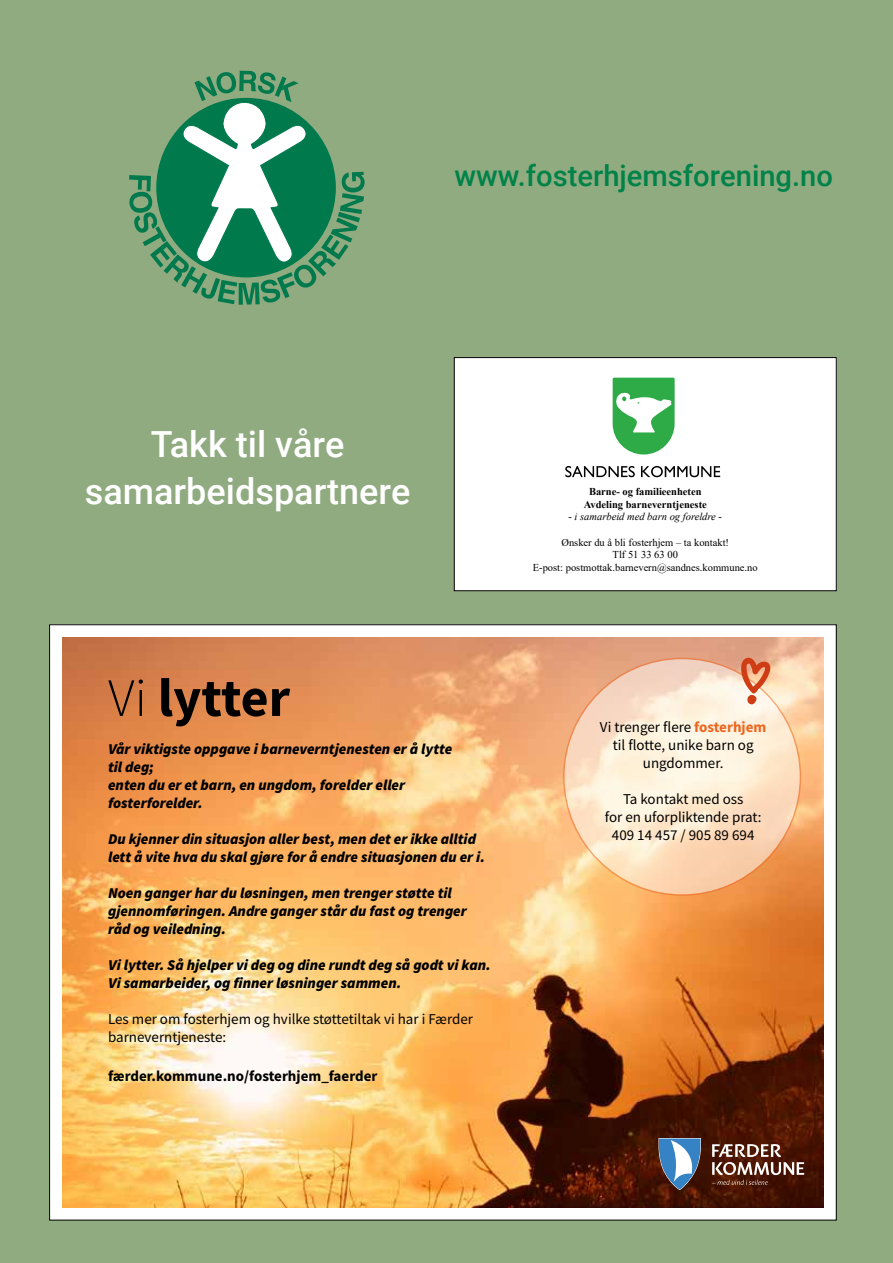
<style>
.page{position:relative;width:893px;height:1263px;background:#90ab80}
.page>*{position:absolute;margin:0;border:0;box-sizing:border-box;transform-origin:0 0}
.t1{font:700 54px "Source Sans Pro";color:#000}
.t2{font:500 36px/46.5px "Roboto";color:#fff;text-align:center}
.t3{font:500 29.1px "Roboto";color:#008249}
.t4{font:italic 900 15px/18px "Source Sans Pro";color:#000}
.t5{font:15px/18px "Source Sans Pro";color:#000;text-align:center}
.t6{font:700 15px "Source Sans Pro";color:#000}
.t7{font:10.5px/12.6px "Times New Roman";color:#000;text-align:center}
.t8{font:700 10.5px/12.6px "Times New Roman";color:#000;text-align:center}
.t9{font:italic 10.5px "Times New Roman";color:#000}
.s1{font-weight:300}
.s2{font-weight:700;color:#ec661f}
</style>
<div class="page">
<div style="left:50px;top:625px;width:786px;height:595px;background:#fff"></div>
<img style="left:62px;top:637px;width:761px;height:570px">
<svg style="left:659px;top:1138px;width:42px;height:51px"></svg>
<svg style="left:712px;top:1144px;width:92px;height:41px;background:#7a5245"></svg>
<svg style="left:564px;top:658px;width:236px;height:237px;background:#fbe4cb"></svg>
<svg style="left:738px;top:655px;width:34px;height:49px;background:#e8a182"></svg>
<div style="left:454px;top:357px;width:383px;height:234px;background:#fff"></div>
<svg style="left:613px;top:378px;width:62px;height:76px"></svg>
<svg style="left:565px;top:466px;width:70px;height:11px"></svg>
<svg style="left:641px;top:466px;width:79px;height:11px"></svg>
<div style="left:454px;top:357px;width:383px;height:234px;border:1px solid #000"></div>
<svg style="left:129px;top:71px;width:236px;height:234px;background:#63a17c"></svg>
<h3 class="t3" style="left:454px;top:155px;width:380px">www.fosterhjemsforening.no</h3>
<h2 class="t2" style="left:85px;top:420px;width:327px">Takk til våre samarbeidspartnere</h2>
<p class="t8" style="left:584px;top:485px;width:125px">Barne- og familieenheten<br>Avdeling barneverntjeneste</p>
<p class="t9" style="left:568px;top:510px;width:155px">- i samarbeid med barn og foreldre -</p>
<p class="t7" style="left:533px;top:535px;width:226px">Ønsker du å bli fosterhjem – ta kontakt!<br>Tlf 51 33 63 00<br>E-post: postmottak.barnevern@sandnes.kommune.no</p>
<h1 class="t1" style="left:108px;top:661px;width:184px"><span class="s1">Vi</span> lytter</h1>
<p class="t4" style="left:108px;top:739px;width:346px">Vår viktigste oppgave i barneverntjenesten er å lytte til deg;<br>enten du er et barn, en ungdom, forelder eller fosterforelder.</p>
<p class="t4" style="left:108px;top:829px;width:378px">Du kjenner din situasjon aller best, men det er ikke alltid lett å vite hva du skal gjøre for å endre situasjonen du er i.</p>
<p class="t4" style="left:108px;top:883px;width:360px">Noen ganger har du løsningen, men trenger støtte til gjennomføringen. Andre ganger står du fast og trenger råd og veiledning.</p>
<p class="t4" style="left:108px;top:955px;width:384px">Vi lytter. Så hjelper vi deg og dine rundt deg så godt vi kan.<br>Vi samarbeider, og finner løsninger sammen.</p>
<p class="t5" style="left:108px;top:1010px;width:367px;text-align:left">Les mer om fosterhjem og hvilke støttetiltak vi har i Færder barneverntjeneste:</p>
<p class="t6" style="left:108px;top:1066px;width:271px">færder.kommune.no/fosterhjem_faerder</p>
<p class="t5" style="left:600px;top:718px;width:168px">Vi trenger flere <span class="s2">fosterhjem </span>til flotte, unike barn og ungdommer.</p>
<p class="t5" style="left:605px;top:790px;width:158px">Ta kontakt med oss<br>for en uforpliktende prat:<br>409 14 457 / 905 89 694</p>
</div>
